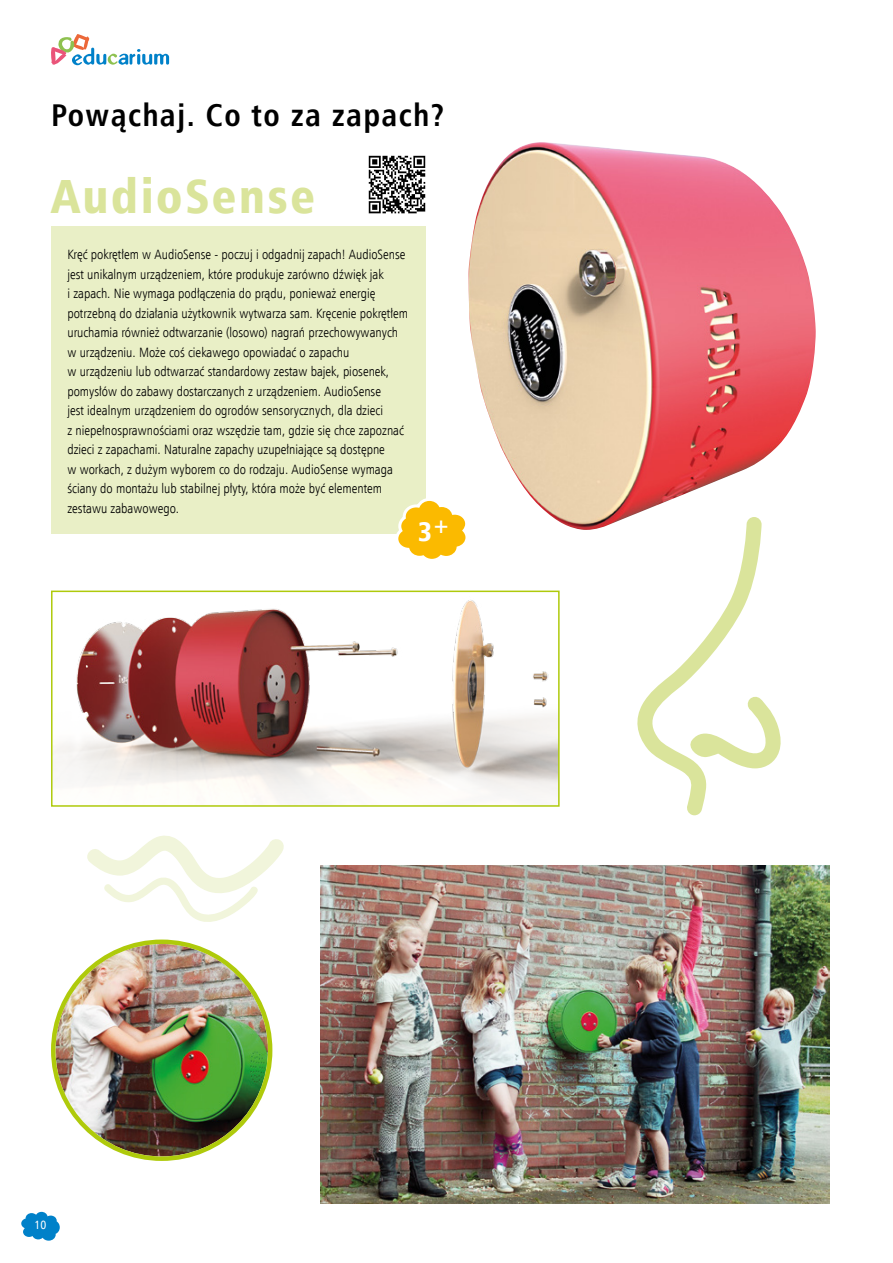
<style>
.page{position:relative;width:893px;height:1263px;background:#fff}
.page>*{position:absolute;margin:0;border:0;box-sizing:border-box;transform-origin:0 0}
.t1{font:48px "Humnst 777 Blk Cn EU";letter-spacing:.05em;color:#dae49b}
.t2{font:700 31.5px "Humnst 777 Cn EU";letter-spacing:.05em;color:#000}
.t3{font:27px "Humnst 777 Blk Cn EU";color:#fff}
.t4{font:13.5px/19.5px "Humnst 777 Lt Cn EU";color:#000}
.t5{font:12px "Humnst 777 Cn EU";color:#fff}
</style>
<div class="page">
<svg style="left:21px;top:1212px;width:39px;height:29px"></svg>
<svg style="left:51px;top:34px;width:118px;height:31px"></svg>
<svg style="left:87px;top:835px;width:197px;height:87px"></svg>
<img style="left:54px;top:600px;width:503px;height:204px">
<div style="left:51px;top:591px;width:509px;height:216px;border:2px solid #afca0b"></div>
<img style="left:320px;top:866px;width:509px;height:337px">
<img style="left:468px;top:142px;width:348px;height:388px">
<img style="left:56px;top:944px;width:212px;height:212px;border-radius:106px">
<div style="left:51px;top:227px;width:374px;height:307px;background:#e9efc6"></div>
<svg style="left:396px;top:496px;width:74px;height:63px"></svg>
<svg style="left:634px;top:517px;width:151px;height:298px"></svg>
<img style="left:368px;top:155px;width:58px;height:59px">
<h2 class="t2" style="left:51px;top:95px;width:395px">Powąchaj. Co to za zapach?</h2>
<h1 class="t1" style="left:51px;top:165px;width:266px">AudioSense</h1>
<p class="t4" style="left:67px;top:244px;width:342px">Kręć pokrętłem w AudioSense - poczuj i odgadnij zapach! AudioSense jest unikalnym urządzeniem, które produkuje zarówno dźwięk jak<br>i zapach. Nie wymaga podłączenia do prądu, ponieważ energię potrzebną do działania użytkownik wytwarza sam. Kręcenie pokrętłem uruchamia również odtwarzanie (losowo) nagrań przechowywanych w urządzeniu. Może coś ciekawego opowiadać o zapachu<br>w urządzeniu lub odtwarzać standardowy zestaw bajek, piosenek, pomysłów do zabawy dostarczanych z urządzeniem. AudioSense<br>jest idealnym urządzeniem do ogrodów sensorycznych, dla dzieci<br>z niepełnosprawnościami oraz wszędzie tam, gdzie się chce zapoznać dzieci z zapachami. Naturalne zapachy uzupełniające są dostępne<br>w workach, z dużym wyborem co do rodzaju. AudioSense wymaga ściany do montażu lub stabilnej płyty, która może być elementem zestawu zabawowego.</p>
<h3 class="t3" style="left:418px;top:514px;width:33px">3<sup>+</sup></h3>
<p class="t5" style="left:35px;top:1217px;width:13px">10</p>
</div>
